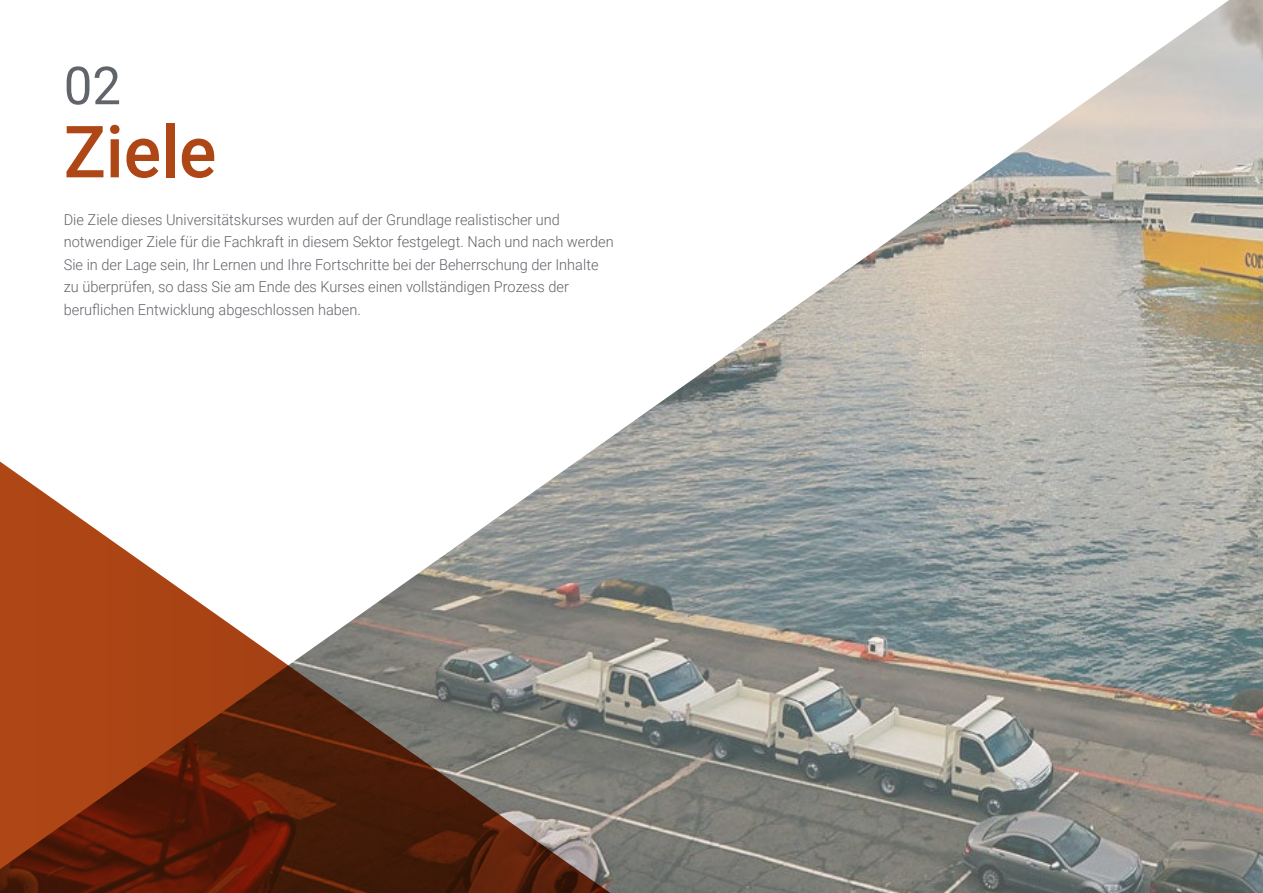
<style>
.page{position:relative;width:1263px;height:893px;background:#fff}
.page>*{position:absolute;margin:0;border:0;box-sizing:border-box;transform-origin:0 0}
.t1{font:500 72px "Roboto";color:#ae4615}
.t2{font:52.5px "Roboto";color:#61646a}
.t3{font:300 15px/22.5px "Roboto";color:#61646a}
</style>
<div class="page">
<img style="left:599px;top:0;width:664px;height:893px">
<svg style="left:0;top:446px;width:640px;height:447px"></svg>
<h2 class="t2" style="left:64px;top:49px;width:59px">02</h2>
<h1 class="t1" style="left:64px;top:101px;width:154px">Ziele</h1>
<p class="t3" style="left:64px;top:208px;width:551px">Die Ziele dieses Universitätskurses wurden auf der Grundlage realistischer und notwendiger Ziele für die Fachkraft in diesem Sektor festgelegt. Nach und nach werden Sie in der Lage sein, Ihr Lernen und Ihre Fortschritte bei der Beherrschung der Inhalte zu überprüfen, so dass Sie am Ende des Kurses einen vollständigen Prozess der beruflichen Entwicklung abgeschlossen haben.</p>
</div>
